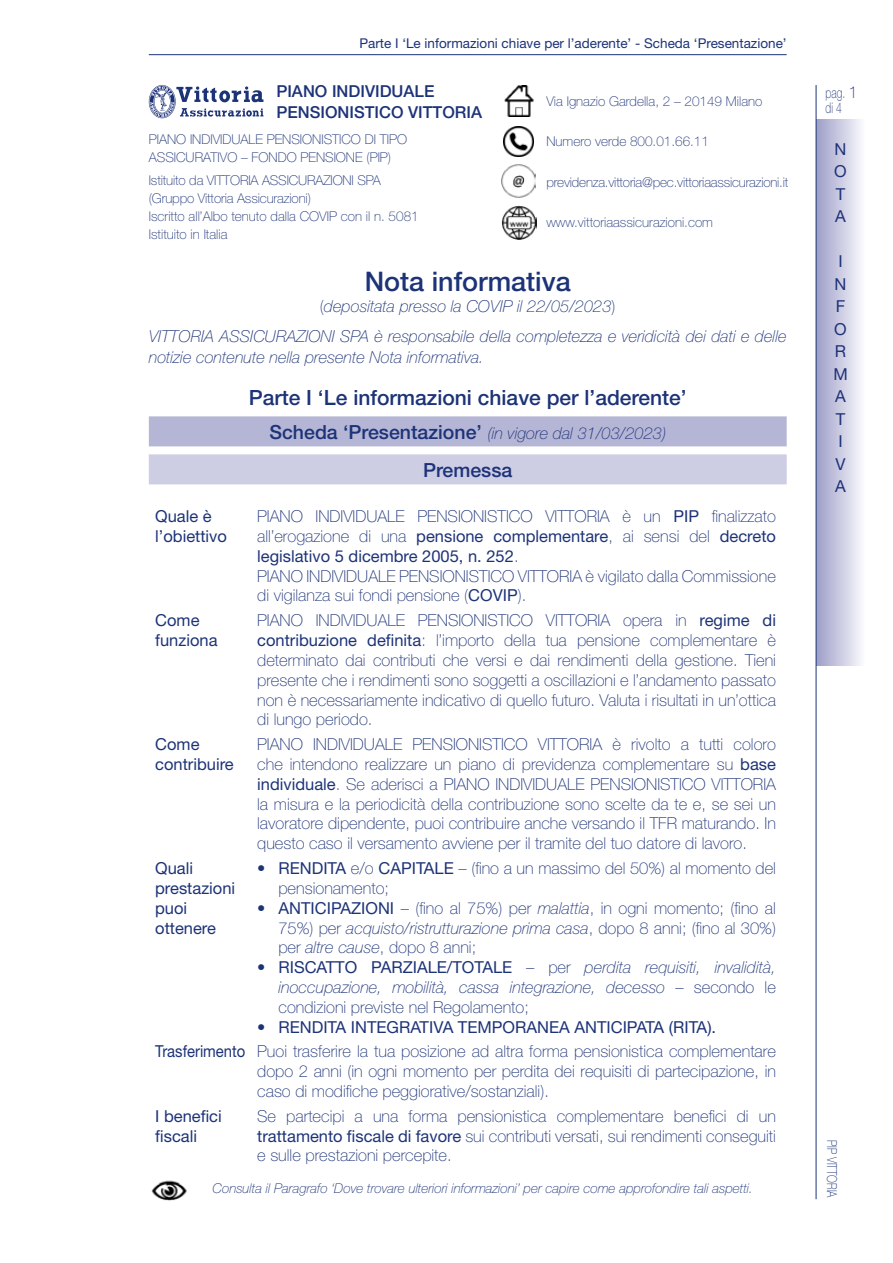
<style>
.page{position:relative;width:893px;height:1263px;background:#fff}
.page>*{position:absolute;margin:0;border:0;box-sizing:border-box;transform-origin:0 0}
.t1{font:500 27px "Helvetica Neue LT Std";color:#1d3378}
.t2{font:500 21px "Helvetica Neue LT Std";color:#1d3378}
.t3{font:500 19.5px "Helvetica Neue LT Std";color:#1d3378}
.t4{font:100 16.5px/20px "Helvetica Neue LT Std";color:#1d3378}
.t5{font:italic 100 16.5px/20px "Helvetica Neue LT Std";color:#1d3378;text-align:center}
.t6{font:16.5px/22.5px "Helvetica Neue LT Std";color:#1d3378}
.t7{font:500 16.5px/21px "Helvetica Neue LT Std";color:#1d3378}
.t8{font:100 14.7px/15px "Helvetica Neue LT Std";color:#1d3378;scale:.71 1}
.t9{font:100 13.65px "Helvetica Neue LT Std";color:#1d3378;scale:.77 1}
.t10{font:100 13.5px/18px "Helvetica Neue LT Std";color:#1d3378}
.t11{font:italic 100 13.5px "Helvetica Neue LT Std";color:#1d3378}
.t12{font:13.5px "Helvetica Neue LT Std";color:#1d3378}
.s1{font-style:normal}
.s2{font-weight:500;font-style:normal;font-size:19.5px}
.s3{font-weight:400}
.s4{font-style:italic}
.s5{font-weight:400;font-style:normal}
.s6{font-size:16.5px}
</style>
<div class="page">
<div style="left:816px;top:119px;width:49px;height:546px;background:linear-gradient(to right,#9d9ec7,#fcfbff)"></div>
<hr style="left:816px;top:85px;width:1px;height:1114px;background:#1d3378">
<div style="left:149px;top:416px;width:638px;height:30px;background:#b5b5d5"></div>
<div style="left:149px;top:454px;width:638px;height:30px;background:#cdcde4"></div>
<img style="left:151px;top:1180px;width:36px;height:21px">
<hr style="left:149px;top:54px;width:638px;height:1px;background:#1d3378">
<img style="left:504px;top:86px;width:30px;height:30px">
<img style="left:504px;top:127px;width:30px;height:29px">
<img style="left:502px;top:164px;width:34px;height:34px">
<img style="left:501px;top:205px;width:35px;height:34px">
<svg style="left:149px;top:85px;width:114px;height:33px"></svg>
<p class="t12" style="left:359px;top:35px;width:429px">Parte I ‘Le informazioni chiave per l’aderente’ - Scheda ‘Presentazione’</p>
<p class="t7" style="left:276px;top:80px;width:207px">PIANO INDIVIDUALE<br>PENSIONISTICO VITTORIA</p>
<p class="t10" style="left:149px;top:131px;width:260px">PIANO INDIVIDUALE PENSIONISTICO DI TIPO<br>ASSICURATIVO – FONDO PENSIONE (PIP)</p>
<p class="t10" style="left:149px;top:171px;width:271px">Istituito da VITTORIA ASSICURAZIONI SPA (Gruppo Vittoria Assicurazioni)<br>Iscritto all’Albo tenuto dalla COVIP con il n. 5081<br>Istituito in Italia</p>
<p class="t10" style="left:546px;top:92px;width:217px">Via Ignazio Gardella, 2 – 20149 Milano</p>
<p class="t10" style="left:546px;top:132px;width:164px">Numero verde 800.01.66.11</p>
<p class="t10" style="left:546px;top:173px;width:243px">previdenza.vittoria@pec.vittoriaassicurazioni.it</p>
<p class="t10" style="left:546px;top:213px;width:168px">www.vittoriaassicurazioni.com</p>
<h1 class="t1" style="left:365px;top:266px;width:208px">Nota informativa</h1>
<p class="t5" style="left:149px;top:292px;width:639px;line-height:29.5px"><span class="s1">(</span>depositata presso la COVIP il 22/05/2023<span class="s1">)<br></span>VITTORIA ASSICURAZIONI SPA è responsabile della completezza e veridicità dei dati e delle</p>
<p class="t5" style="left:149px;top:347px;width:337px">notizie contenute nella presente Nota informativa.</p>
<p class="t2" style="left:249px;top:385px;width:440px">Parte I ‘Le informazioni chiave per l’aderente’</p>
<p class="t5" style="left:269px;top:423px;width:398px"><span class="s2">Scheda ‘Presentazione’</span> (in vigore dal 31/03/2023)</p>
<p class="t3" style="left:423px;top:458px;width:91px">Premessa</p>
<p class="t6" style="left:155px;top:506px;width:73px;line-height:20px">Quale è l’obiettivo</p>
<p class="t4" style="left:257px;top:506px;width:520px">PIANO INDIVIDUALE PENSIONISTICO VITTORIA è un <span class="s3">PIP</span> finalizzato all’erogazione di una <span class="s3">pensione complementare</span>, ai sensi del <span class="s3">decreto legislativo 5 dicembre 2005, n. 252</span>.<br>PIANO INDIVIDUALE PENSIONISTICO VITTORIA è vigilato dalla Commissione di vigilanza sui fondi pensione (<span class="s3">COVIP</span>).</p>
<p class="t6" style="left:155px;top:610px;width:64px;line-height:20px">Come funziona</p>
<p class="t4" style="left:257px;top:610px;width:520px;text-align:justify">PIANO INDIVIDUALE PENSIONISTICO VITTORIA opera in <span class="s3">regime di contribuzione definita</span>: l’importo della tua pensione complementare è determinato dai contributi che versi e dai rendimenti della gestione. Tieni presente che i rendimenti sono soggetti a oscillazioni e l’andamento passato non è necessariamente indicativo di quello futuro. Valuta i risultati in un’ottica di lungo periodo.</p>
<p class="t6" style="left:155px;top:734px;width:80px;line-height:20px">Come contribuire</p>
<p class="t4" style="left:257px;top:734px;width:520px;text-align:justify">PIANO INDIVIDUALE PENSIONISTICO VITTORIA è rivolto a tutti coloro che intendono realizzare un piano di previdenza complementare su <span class="s3">base individuale</span>. Se aderisci a PIANO INDIVIDUALE PENSIONISTICO VITTORIA la misura e la periodicità della contribuzione sono scelte da te e, se sei un lavoratore dipendente, puoi contribuire anche versando il TFR maturando. In questo caso il versamento avviene per il tramite del tuo datore di lavoro.</p>
<p class="t6" style="left:155px;top:858px;width:82px;line-height:20px">Quali prestazioni puoi ottenere</p>
<p class="t4" style="left:278px;top:858px;width:499px;text-indent:-21px">• <span class="s3">RENDITA</span> e/o <span class="s3">CAPITALE</span> – (fino a un massimo del 50%) al momento del pensionamento;</p>
<p class="t4" style="left:278px;top:898px;width:499px;text-align:justify;text-indent:-21px">• <span class="s3">ANTICIPAZIONI</span> – (fino al 75%) per <span class="s4">malattia</span>, in ogni momento; (fino al 75%) per <span class="s4">acquisto/ristrutturazione prima casa</span>, dopo 8 anni; (fino al 30%) per <span class="s4">altre cause</span>, dopo 8 anni;</p>
<p class="t5" style="left:278px;top:957px;width:499px;text-align:justify;text-indent:-21px"><span class="s1">•</span> <span class="s5">RISCATTO PARZIALE/TOTALE</span> <span class="s1">– per</span> perdita requisiti, invalidità, inoccupazione, mobilità, cassa integrazione, decesso <span class="s1">– secondo le condizioni previste nel Regolamento;</span></p>
<p class="t4" style="left:155px;top:1015px;width:622px;line-height:24.3px;text-indent:102px">• <span class="s3">RENDITA INTEGRATIVA TEMPORANEA ANTICIPATA (RITA).<br>Trasferimento</span> Puoi trasferire la tua posizione ad altra forma pensionistica complementare</p>
<p class="t4" style="left:257px;top:1061px;width:520px">dopo 2 anni (in ogni momento per perdita dei requisiti di partecipazione, in caso di modifiche peggiorative/sostanziali).</p>
<p class="t6" style="left:155px;top:1105px;width:68px;line-height:20px">I benefici fiscali</p>
<p class="t4" style="left:257px;top:1106px;width:520px;text-align:justify">Se partecipi a una forma pensionistica complementare benefici di un <span class="s3">trattamento fiscale di favore</span> sui contributi versati, sui rendimenti conseguiti e sulle prestazioni percepite.</p>
<p class="t11" style="left:213px;top:1180px;width:542px">Consulta il Paragrafo ‘Dove trovare ulteriori informazioni’ per capire come approfondire tali aspetti.</p>
<p class="t8" style="left:825px;top:86px;width:47px">pag. <span class="s6">1 </span>di 4</p>
<p class="t6" style="left:834px;top:137px;width:14px;text-align:justify">N O T A</p>
<p class="t6" style="left:833px;top:250px;width:16px;text-align:center">I<br>N<br>F<br>O<br>R<br>M<br>A<br>T<br>I<br>V<br>A</p>
<p class="t9" style="left:840px;top:1140px;width:77px;rotate:90deg">PIP VITTORIA</p>
</div>
